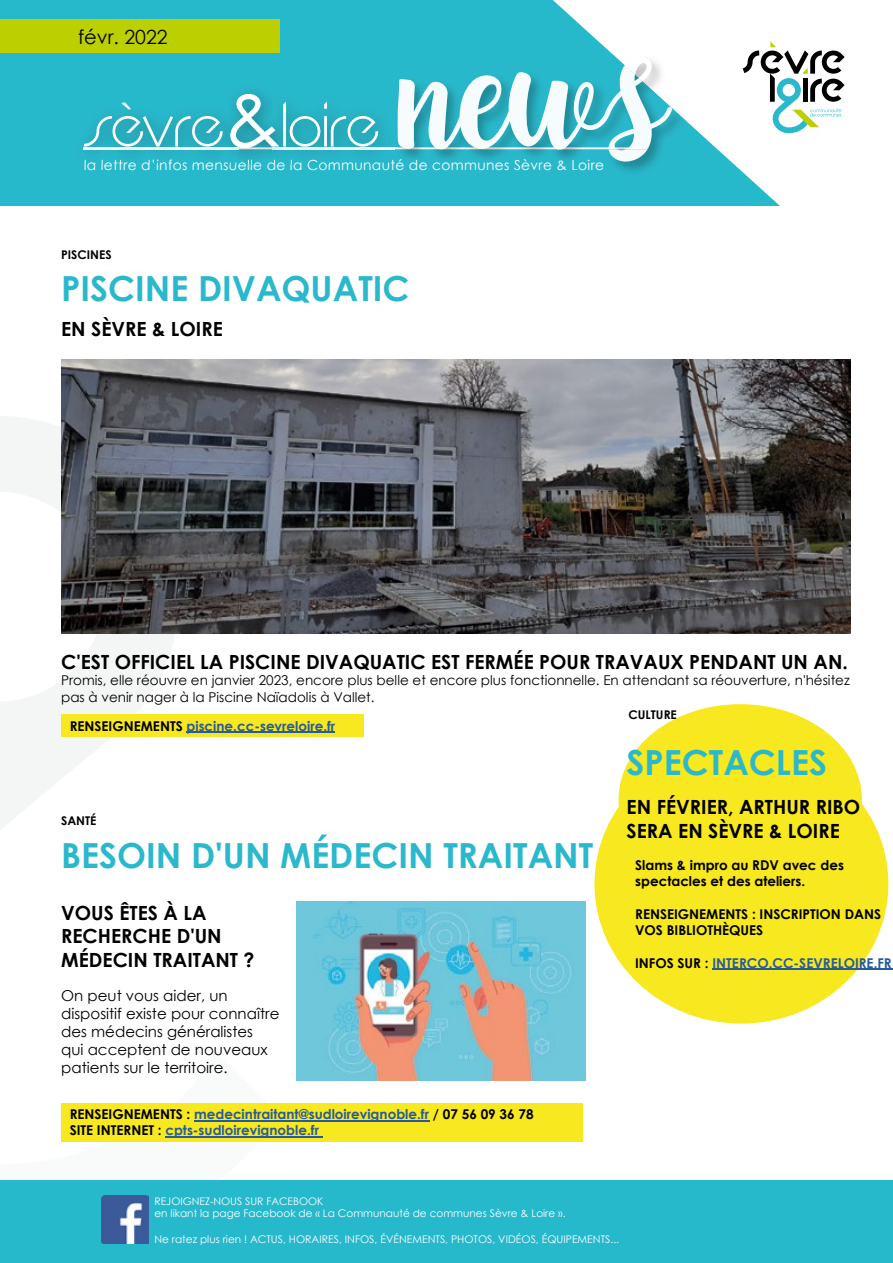
<style>
.page{position:relative;width:893px;height:1263px;background:#fff}
.page>*{position:absolute;margin:0;border:0;box-sizing:border-box;transform-origin:0 0}
.t1{font:700 34.5px "Century Gothic";color:#2ab8cc}
.t2{font:700 19.5px/23.4px "Century Gothic";color:#000}
.t3{font:19.5px "Century Gothic";color:#000}
.t4{font:15px/18px "Century Gothic";color:#000}
.t5{font:13.8px "Century Gothic";letter-spacing:.025em;color:#fff}
.t6{font:700 13.5px/16.2px "Century Gothic";color:#275b9b}
.t7{font:13.5px/16.2px "Century Gothic";color:#000}
.t8{font:700 13.5px/16.2px "Century Gothic";color:#000}
.t9{font:700 12px "Century Gothic";color:#000}
.t10{font:10.5px "Century Gothic";color:#fff}
.t11{font:10.35px "Century Gothic";color:#fff}
.s1{color:#000}
</style>
<div class="page">
<svg style="left:0;top:0;width:780px;height:206px;fill:#26b8cb"></svg>
<svg style="left:61px;top:1141px;width:220px;height:1px"></svg>
<svg style="left:0;top:416px;width:179px;height:414px"></svg>
<div style="left:0;top:1180px;width:893px;height:83px;background:#26b8cb"></div>
<svg style="left:743px;top:41px;width:102px;height:92px"></svg>
<div style="left:0;top:19px;width:280px;height:34px;background:#bccf00"></div>
<img style="left:396px;top:55px;width:289px;height:121px">
<div style="left:396px;top:159px;width:207px;height:11px;background:#28b8cb"></div>
<svg style="left:397px;top:57px;width:276px;height:105px"></svg>
<img style="left:294px;top:93px;width:101px;height:66px">
<img style="left:85px;top:159px;width:310px;height:5px">
<img style="left:219px;top:83px;width:75px;height:81px">
<img style="left:272px;top:159px;width:22px;height:4px">
<img style="left:74px;top:105px;width:165px;height:58px">
<img style="left:85px;top:159px;width:154px;height:4px">
<svg style="left:84px;top:94px;width:294px;height:55px;background:#50becd"></svg>
<div style="left:61px;top:1103px;width:522px;height:38px;background:#f7e81f"></div>
<hr style="left:194px;top:1120px;width:235px;height:1px;background:#275b9b">
<hr style="left:165px;top:1136px;width:158px;height:1px;background:#275b9b">
<img style="left:61px;top:359px;width:789px;height:274px">
<div style="left:61px;top:714px;width:303px;height:23px;background:#f7e81f"></div>
<hr style="left:186px;top:731px;width:149px;height:1px;background:#275b9b">
<img style="left:296px;top:901px;width:290px;height:179px">
<img style="left:102px;top:1195px;width:47px;height:48px">
<div style="left:619px;top:704px;width:243px;height:190px;background:#f7e81f;border-radius:50%"></div>
<div style="left:594px;top:744px;width:294px;height:279px;background:#f7e81f;border-radius:50%"></div>
<hr style="left:712px;top:968px;width:181px;height:1px;background:#275b9b">
<h2 class="t3" style="left:78px;top:24px;width:91px">févr. 2022</h2>
<p class="t5" style="left:84px;top:155px;width:522px">la lettre d’infos mensuelle de la Communauté de communes Sèvre &amp; Loire</p>
<p class="t9" style="left:61px;top:246px;width:52px">PISCINES</p>
<h1 class="t1" style="left:61px;top:263px;width:350px">PISCINE DIVAQUATIC</h1>
<h2 class="t2" style="left:61px;top:316px;width:163px">EN SÈVRE &amp; LOIRE</h2>
<h2 class="t2" style="left:61px;top:649px;width:788px">C'EST OFFICIEL LA PISCINE DIVAQUATIC EST FERMÉE POUR TRAVAUX PENDANT UN AN.</h2>
<p class="t7" style="left:61px;top:672px;width:790px">Promis, elle réouvre en janvier 2023, encore plus belle et encore plus fonctionnelle. En attendant sa réouverture, n'hésitez pas à venir nager à la Piscine Naïadolis à Vallet.</p>
<p class="t6" style="left:70px;top:717px;width:267px"><span class="s1">RENSEIGNEMENTS</span> piscine.cc-sevreloire.fr</p>
<p class="t9" style="left:61px;top:811px;width:37px">SANTÉ</p>
<h1 class="t1" style="left:61px;top:829px;width:534px">BESOIN D'UN MÉDECIN TRAITANT</h1>
<h2 class="t2" style="left:61px;top:900px;width:195px">VOUS ÊTES À LA<br>RECHERCHE D'UN<br>MÉDECIN TRAITANT ?</h2>
<p class="t4" style="left:61px;top:986px;width:220px">On peut vous aider, un dispositif existe pour connaître des médecins généralistes<br>qui acceptent de nouveaux patients sur le territoire.</p>
<p class="t6" style="left:70px;top:1106px;width:466px"><span class="s1">RENSEIGNEMENTS :</span> medecintraitant@sudloirevignoble.fr <span class="s1">/ 07 56 09 36 78<br>SITE INTERNET :</span> cpts-sudloirevignoble.fr</p>
<p class="t9" style="left:629px;top:705px;width:50px">CULTURE</p>
<h1 class="t1" style="left:627px;top:736px;width:202px">SPECTACLES</h1>
<h2 class="t2" style="left:627px;top:795px;width:235px">EN FÉVRIER, ARTHUR RIBO<br>SERA EN SÈVRE &amp; LOIRE</h2>
<p class="t8" style="left:635px;top:857px;width:210px">Slams &amp; impro au RDV avec des spectacles et des ateliers.</p>
<p class="t8" style="left:635px;top:905px;width:248px">RENSEIGNEMENTS : INSCRIPTION DANS<br>VOS BIBLIOTHÈQUES</p>
<p class="t6" style="left:635px;top:954px;width:258px"><span class="s1">INFOS SUR :</span> INTERCO.CC-SEVRELOIRE.FR</p>
<p class="t11" style="left:154px;top:1194px;width:171px">REJOIGNEZ-NOUS SUR FACEBOOK</p>
<p class="t10" style="left:154px;top:1206px;width:413px">en likant la page Facebook de « La Communauté de communes Sèvre &amp; Loire ».</p>
<p class="t10" style="left:154px;top:1231px;width:466px">Ne ratez plus rien ! ACTUS, HORAIRES, INFOS, ÉVÉNEMENTS, PHOTOS, VIDÉOS, ÉQUIPEMENTS...</p>
</div>
